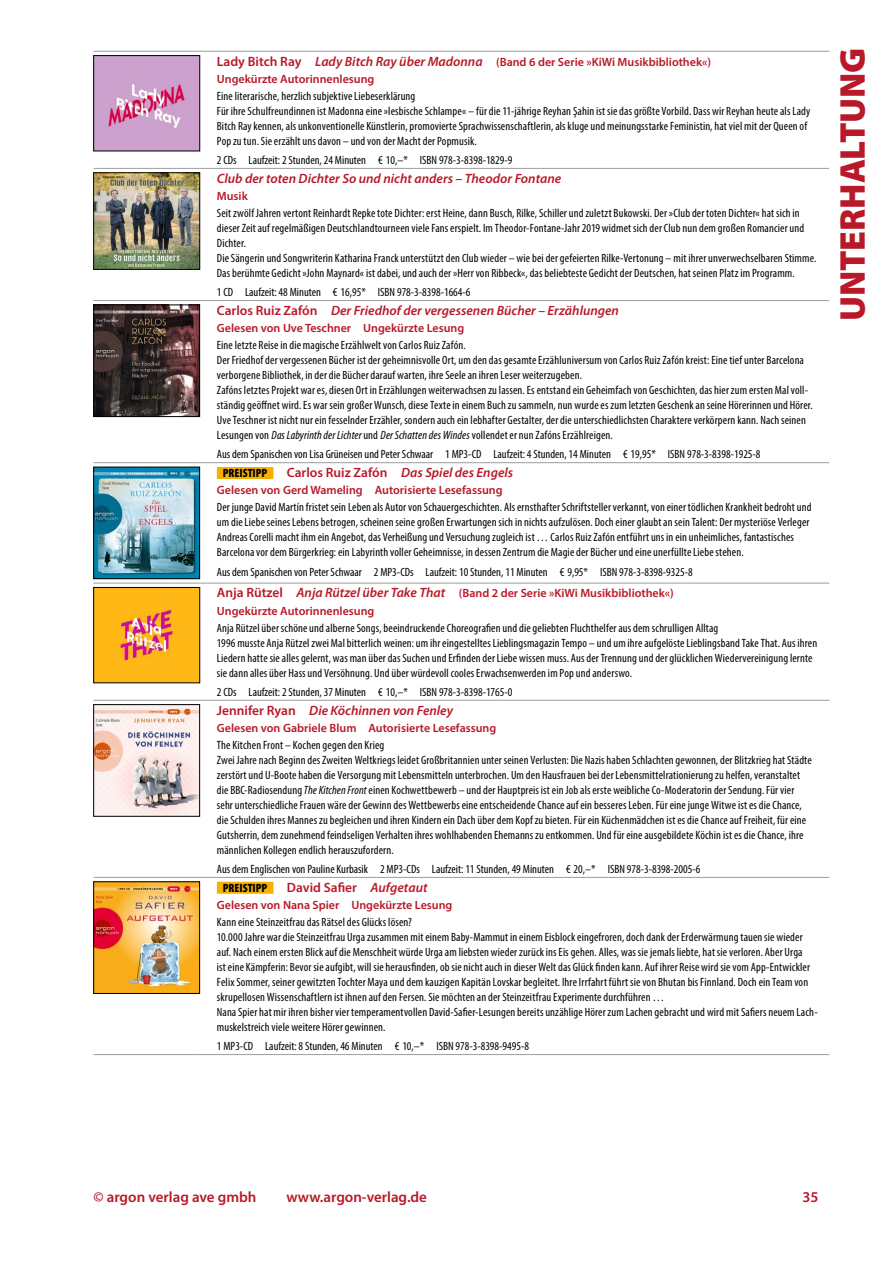
<style>
.page{position:relative;width:893px;height:1263px;background:#fff}
.page>*{position:absolute;margin:0;border:0;box-sizing:border-box;transform-origin:0 0}
.t1{font:900 36px "Myriad Pro";letter-spacing:-.01em;color:#b81827}
.t2{font:600 15px "Myriad Pro";color:#b81827}
.t3{font:italic 600 13.5px "Myriad Pro";color:#b81827}
.t4{font:600 13.5px "Myriad Pro";color:#b81827}
.t5{font:condensed 12px/15px "Myriad Pro";letter-spacing:.01em;color:#000}
.t6{font:600 12px/17.1px "Myriad Pro";color:#b81827}
.t7{font:900 condensed 12px "Myriad Pro";color:#000}
.s1{font-size:13.5px}
.s2{font-style:italic;font-size:13.5px}
.s3{font-style:normal}
.s4{font-style:italic}
.s5{font-weight:600;font-stretch:normal;font-size:13.5px;color:#b81827}
.s6{font-weight:600;font-style:italic;font-stretch:normal;font-size:13.5px;color:#b81827}
.s7{font-weight:600;font-stretch:normal;color:#b81827}
</style>
<div class="page">
<hr style="left:94px;top:51px;width:106px;height:1px;background:#9d9d9c">
<hr style="left:200px;top:51px;width:629px;height:1px;background:#9d9d9c">
<hr style="left:94px;top:168px;width:106px;height:1px;background:#9d9d9c">
<hr style="left:200px;top:168px;width:629px;height:1px;background:#9d9d9c">
<hr style="left:94px;top:300px;width:106px;height:1px;background:#9d9d9c">
<hr style="left:200px;top:300px;width:629px;height:1px;background:#9d9d9c">
<hr style="left:94px;top:462px;width:106px;height:1px;background:#9d9d9c">
<hr style="left:200px;top:462px;width:629px;height:1px;background:#9d9d9c">
<hr style="left:94px;top:583px;width:106px;height:1px;background:#9d9d9c">
<hr style="left:200px;top:583px;width:629px;height:1px;background:#9d9d9c">
<hr style="left:94px;top:700px;width:106px;height:1px;background:#9d9d9c">
<hr style="left:200px;top:700px;width:629px;height:1px;background:#9d9d9c">
<hr style="left:94px;top:877px;width:106px;height:1px;background:#9d9d9c">
<hr style="left:200px;top:877px;width:629px;height:1px;background:#9d9d9c">
<hr style="left:94px;top:1054px;width:106px;height:1px;background:#9d9d9c">
<hr style="left:200px;top:1054px;width:629px;height:1px;background:#9d9d9c">
<img style="left:96px;top:57px;width:102px;height:92px">
<div style="left:94px;top:55px;width:106px;height:96px;border:1px solid #000"></div>
<img style="left:96px;top:175px;width:102px;height:92px">
<img style="left:96px;top:307px;width:102px;height:108px">
<div style="left:94px;top:305px;width:106px;height:112px;border:1px solid #000"></div>
<img style="left:96px;top:469px;width:102px;height:108px">
<div style="left:94px;top:467px;width:106px;height:112px;border:1px solid #000"></div>
<div style="left:217px;top:467px;width:56px;height:12px;background:#f7b000"></div>
<img style="left:96px;top:589px;width:102px;height:92px">
<img style="left:96px;top:706px;width:102px;height:108px">
<div style="left:94px;top:704px;width:106px;height:112px;border:1px solid #000"></div>
<img style="left:96px;top:884px;width:102px;height:107px">
<div style="left:217px;top:882px;width:56px;height:12px;background:#f7b000"></div>
<p class="t6" style="left:217px;top:53px;width:496px"><span class="s1">Lady Bitch Ray</span> <span class="s2">Lady Bitch Ray über Madonna</span> (Band 6 der Serie »KiWi Musikbibliothek«)<br>Ungekürzte Autorinnenlesung</p>
<p class="t5" style="left:217px;top:88px;width:595px">Eine literarische, herzlich subjektive Liebeserklärung<br>Für ihre Schulfreundinnen ist Madonna eine »lesbische Schlampe« – für die 11-jährige Reyhan Şahin ist sie das größte Vorbild. Dass wir Reyhan heute als Lady Bitch Ray kennen, als unkonventionelle Künstlerin, promovierte Sprachwissenschaftlerin, als kluge und meinungsstarke Feministin, hat viel mit der Queen of Pop zu tun. Sie erzählt uns davon – und von der Macht der Popmusik.</p>
<p class="t5" style="left:217px;top:152px;width:297px">2 CDs Laufzeit: 2 Stunden, 24 Minuten € 10,–* ISBN 978‑3‑8398‑1829‑9</p>
<p class="t3" style="left:217px;top:170px;width:346px">Club der toten Dichter So und nicht anders – Theodor Fontane</p>
<p class="t6" style="left:217px;top:187px;width:32px">Musik</p>
<p class="t5" style="left:217px;top:205px;width:601px">Seit zwölf Jahren vertont Reinhardt Repke tote Dichter: erst Heine, dann Busch, Rilke, Schiller und zuletzt Bukowski. Der »Club der toten Dichter« hat sich in dieser Zeit auf regelmäßigen Deutschlandtourneen viele Fans erspielt. Im Theodor-Fontane-Jahr 2019 widmet sich der Club nun dem großen Romancier und Dichter.<br>Die Sängerin und Songwriterin Katharina Franck unterstützt den Club wieder – wie bei der gefeierten Rilke-Vertonung – mit ihrer unverwechselbaren Stimme.<br>Das berühmte Gedicht »John Maynard« ist dabei, und auch der »Herr von Ribbeck«, das beliebteste Gedicht der Deutschen, hat seinen Platz im Programm.</p>
<p class="t5" style="left:217px;top:285px;width:255px">1 CD Laufzeit: 48 Minuten € 16,95* ISBN 978‑3‑8398‑1664‑6</p>
<p class="t3" style="left:217px;top:302px;width:404px"><span class="s3">Carlos Ruiz Zafón</span> Der Friedhof der vergessenen Bücher – Erzählungen</p>
<p class="t6" style="left:217px;top:319px;width:249px">Gelesen von Uve Teschner Ungekürzte Lesung</p>
<p class="t5" style="left:217px;top:338px;width:598px">Eine letzte Reise in die magische Erzählwelt von Carlos Ruiz Zafón.<br>Der Friedhof der vergessenen Bücher ist der geheimnisvolle Ort, um den das gesamte Erzähluniversum von Carlos Ruiz Zafón kreist: Eine tief unter Barcelona verborgene Bibliothek, in der die Bücher darauf warten, ihre Seele an ihren Leser weiterzugeben.<br>Zafóns letztes Projekt war es, diesen Ort in Erzählungen weiterwachsen zu lassen. Es entstand ein Geheimfach von Geschichten, das hier zum ersten Mal voll&shy;ständig geöffnet wird. Es war sein großer Wunsch, diese Texte in einem Buch zu sammeln, nun wurde es zum letzten Geschenk an seine Hörerinnen und Hörer.<br>Uve Teschner ist nicht nur ein fesselnder Erzähler, sondern auch ein lebhafter Gestalter, der die unterschiedlichsten Charaktere verkörpern kann. Nach seinen Lesungen von <span class="s4">Das Labyrinth der Lichter</span>und <span class="s4">Der Schatten des Windes</span> vollendet er nun Zafóns Erzählreigen.</p>
<p class="t5" style="left:217px;top:447px;width:545px">Aus dem Spanischen von Lisa Grüneisen und Peter Schwaar 1 MP3-CD Laufzeit: 4 Stunden, 14 Minuten € 19,95* ISBN 978‑3‑8398‑1925‑8</p>
<p class="t7" style="left:223px;top:465px;width:46px">PREISTIPP</p>
<p class="t3" style="left:287px;top:464px;width:228px"><span class="s3">Carlos Ruiz Zafón</span> Das Spiel des Engels</p>
<p class="t6" style="left:217px;top:481px;width:287px">Gelesen von Gerd Wameling Autorisierte Lesefassung</p>
<p class="t5" style="left:217px;top:500px;width:596px">Der junge David Martín fristet sein Leben als Autor von Schauergeschichten. Als ernsthafter Schriftsteller verkannt, von einer tödlichen Krankheit bedroht und um die Liebe seines Lebens betrogen, scheinen seine großen Erwartungen sich in nichts aufzulösen. Doch einer glaubt an sein Talent: Der mysteriöse Verleger Andreas Corelli macht ihm ein Angebot, das Verheißung und Versuchung zugleich ist … Carlos Ruiz Zafón entführt uns in ein unheimliches, fantastisches Barcelona vor dem Bürgerkrieg: ein Labyrinth voller Geheimnisse, in dessen Zentrum die Magie der Bücher und eine unerfüllte Liebe stehen.</p>
<p class="t5" style="left:217px;top:560px;width:477px;line-height:21.9px">Aus dem Spanischen von Peter Schwaar 2 MP3-CDs Laufzeit: 10 Stunden, 11 Minuten € 9,95* ISBN 978‑3‑8398‑9325‑8<br><span class="s5">Anja Rützel</span> <span class="s6">Anja Rützel über Take That</span> <span class="s7">(Band 2 der Serie »KiWi Musikbibliothek«)</span></p>
<p class="t6" style="left:217px;top:602px;width:159px">Ungekürzte Autorinnenlesung</p>
<p class="t5" style="left:217px;top:620px;width:602px">Anja Rützel über schöne und alberne Songs, beeindruckende Choreografien und die geliebten Fluchthelfer aus dem schrulligen Alltag<br>1996 musste Anja Rützel zwei Mal bitterlich weinen: um ihr eingestelltes Lieblingsmagazin Tempo – und um ihre aufgelöste Lieblingsband Take That. Aus ihren Liedern hatte sie alles gelernt, was man über das Suchen und Erfinden der Liebe wissen muss. Aus der Trennung und der glücklichen Wiedervereinigung lernte sie dann alles über Hass und Versöhnung. Und über würdevoll cooles Erwachsenwerden im Pop und anderswo.</p>
<p class="t5" style="left:217px;top:684px;width:297px">2 CDs Laufzeit: 2 Stunden, 37 Minuten € 10,–* ISBN 978‑3‑8398‑1765‑0</p>
<p class="t3" style="left:217px;top:701px;width:238px"><span class="s3">Jennifer Ryan</span> Die Köchinnen von Fenley</p>
<p class="t6" style="left:217px;top:719px;width:281px">Gelesen von Gabriele Blum Autorisierte Lesefassung</p>
<p class="t5" style="left:217px;top:737px;width:596px">The Kitchen Front – Kochen gegen den Krieg<br>Zwei Jahre nach Beginn des Zweiten Weltkriegs leidet Großbritannien unter seinen Verlusten: Die Nazis haben Schlachten gewonnen, der Blitzkrieg hat Städte zerstört und U-Boote haben die Versorgung mit Lebensmitteln unterbrochen. Um den Hausfrauen bei der Lebensmittelrationierung zu helfen, veranstaltet die BBC-Radiosendung <span class="s4">The Kitchen Front</span>einen Kochwettbewerb – und der Hauptpreis ist ein Job als erste weibliche Co-Moderatorin der Sendung. Für vier sehr unterschiedliche Frauen wäre der Gewinn des Wettbewerbs eine entscheidende Chance auf ein besseres Leben. Für eine junge Witwe ist es die Chance, die Schulden ihres Mannes zu begleichen und ihren Kindern ein Dach über dem Kopf zu bieten. Für ein Küchenmädchen ist es die Chance auf Freiheit, für eine Gutsherrin, dem zunehmend feindseligen Verhalten ihres wohlhabenden Ehemanns zu entkommen. Und für eine ausgebildete Köchin ist es die Chance, ihre männlichen Kollegen endlich herauszufordern.</p>
<p class="t5" style="left:217px;top:861px;width:485px">Aus dem Englischen von Pauline Kurbasik 2 MP3-CDs Laufzeit: 11 Stunden, 49 Minuten € 20,–* ISBN 978‑3‑8398‑2005‑6</p>
<p class="t7" style="left:223px;top:880px;width:46px">PREISTIPP</p>
<p class="t4" style="left:287px;top:879px;width:142px">David Safier <span class="s4">Aufgetaut</span></p>
<p class="t6" style="left:217px;top:896px;width:237px">Gelesen von Nana Spier Ungekürzte Lesung</p>
<p class="t5" style="left:217px;top:914px;width:602px">Kann eine Steinzeitfrau das Rätsel des Glücks lösen?<br>10.000 Jahre war die Steinzeitfrau Urga zusammen mit einem Baby-Mammut in einem Eisblock eingefroren, doch dank der Erderwärmung tauen sie wieder auf. Nach einem ersten Blick auf die Menschheit würde Urga am liebsten wieder zurück ins Eis gehen. Alles, was sie jemals liebte, hat sie verloren. Aber Urga<br>ist eine Kämpferin: Bevor sie aufgibt, will sie herausfinden, ob sie nicht auch in dieser Welt das Glück finden kann. Auf ihrer Reise wird sie vom App-Entwickler Felix Sommer, seiner gewitzten Tochter Maya und dem kauzigen Kapitän Lovskar begleitet. Ihre Irrfahrt führt sie von Bhutan bis Finnland. Doch ein Team von skrupellosen Wissenschaftlern ist ihnen auf den Fersen. Sie möchten an der Steinzeitfrau Experimente durchführen …<br>Nana Spier hat mir ihren bisher vier temperamentvollen David-Safier-Lesungen bereits unzählige Hörer zum Lachen gebracht und wird mit Safiers neuem Lach&shy;muskelstreich viele weitere Hörer gewinnen.</p>
<p class="t5" style="left:217px;top:1039px;width:314px">1 MP3-CD Laufzeit: 8 Stunden, 46 Minuten € 10,–* ISBN 978‑3‑8398‑9495‑8</p>
<h1 class="t1" style="left:828px;top:321px;width:275px;rotate:-90deg">UNTERHALTUNG</h1>
<p class="t2" style="left:94px;top:1187px;width:164px">© argon verlag ave gmbh</p>
<p class="t2" style="left:286px;top:1187px;width:142px">www.argon-verlag.de</p>
<p class="t2" style="left:802px;top:1187px;width:18px">35</p>
</div>
